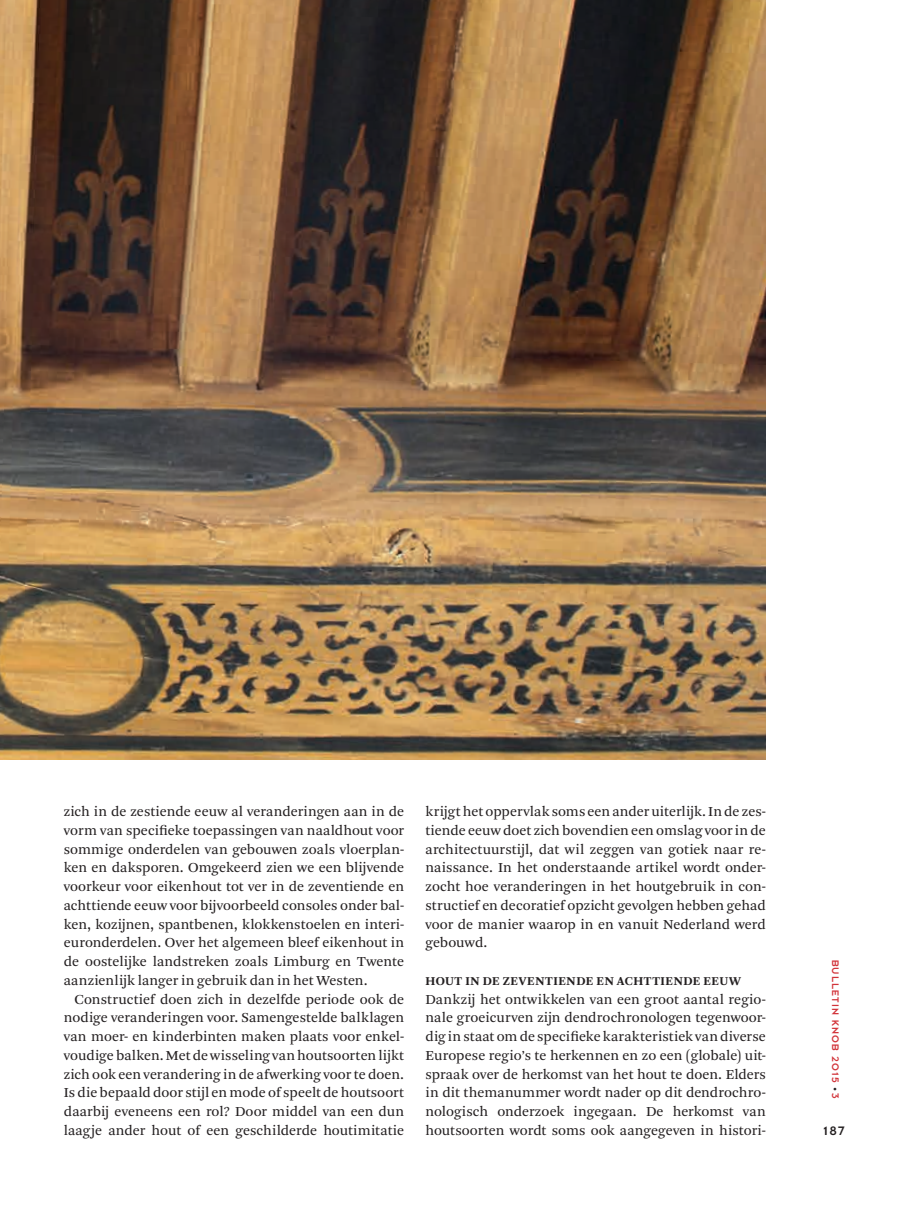
<style>
.page{position:relative;width:902px;height:1212px;background:#fff}
.page>*{position:absolute;margin:0;border:0;box-sizing:border-box;transform-origin:0 0}
.t1{font:14.4px/18.8px "Arnhem Pro Blond";letter-spacing:.005em;color:#231f20;text-align:justify}
.t2{font:13.5px "Dessau Pro";color:#231f20}
.t3{font:700 12.6px "Arnhem Pro";letter-spacing:.045em;color:#231f20}
.t4{font:10.5px "Dessau Pro";letter-spacing:.11em;color:#d2343a}
.s1{font-size:8.25px;color:#231f20}
</style>
<div class="page">
<img style="left:0;top:0;width:765px;height:760px">
<p class="t1" style="left:64px;top:802px;width:342px">zich in de zestiende eeuw al veranderingen aan in de vorm van specifieke toepassingen van naaldhout voor sommige onderdelen van gebouwen zoals vloerplan&shy;ken en daksporen. Omgekeerd zien we een blijvende voorkeur voor eikenhout tot ver in de zeventiende en achttiende eeuw voor bijvoorbeeld consoles onder bal&shy;ken, kozijnen, spantbenen, klokkenstoelen en interi&shy;euronderdelen. Over het algemeen bleef eikenhout in de oostelijke landstreken zoals Limburg en Twente aanzienlijk langer in gebruik dan in het Westen.</p>
<p class="t1" style="left:64px;top:990px;width:342px;text-indent:11px">Constructief doen zich in dezelfde periode ook de nodige veranderingen voor. Samengestelde balklagen van moer- en kinderbinten maken plaats voor enkel&shy;voudige balken. Met de wisseling van houtsoorten lijkt zich ook een verandering in de afwerking voor te doen.<br>Is die bepaald door stijl en mode of speelt de houtsoort daarbij eveneens een rol? Door middel van een dun laagje ander hout of een geschilderde houtimitatie</p>
<p class="t1" style="left:425px;top:802px;width:342px">krijgt het oppervlak soms een ander uiterlijk. In de zes&shy;tiende eeuw doet zich bovendien een omslag voor in de architectuurstijl, dat wil zeggen van gotiek naar re&shy;naissance. In het onderstaande artikel wordt onder&shy;zocht hoe veranderingen in het houtgebruik in con&shy;structief en decoratief opzicht gevolgen hebben gehad voor de manier waarop in en vanuit Nederland werd gebouwd.</p>
<p class="t3" style="left:425px;top:973px;width:317px">HOUT IN DE ZEVENTIENDE EN ACHTTIENDE EEUW</p>
<p class="t1" style="left:425px;top:990px;width:342px">Dankzij het ontwikkelen van een groot aantal regio&shy;nale groeicurven zijn dendrochronologen tegenwoor&shy;dig in staat om de specifieke karakteristiek van diverse Europese regio’s te herkennen en zo een (globale) uit&shy;spraak over de herkomst van het hout te doen. Elders in dit themanummer wordt nader op dit dendrochro&shy;nologisch onderzoek ingegaan. De herkomst van houtsoorten wordt soms ook aangegeven in histori-</p>
<p class="t4" style="left:840px;top:959px;width:141px;rotate:90deg">BULLETIN KNOB 2015 <span class="s1">•</span> 3</p>
<p class="t2" style="left:823px;top:1123px;width:23px">187</p>
</div>
